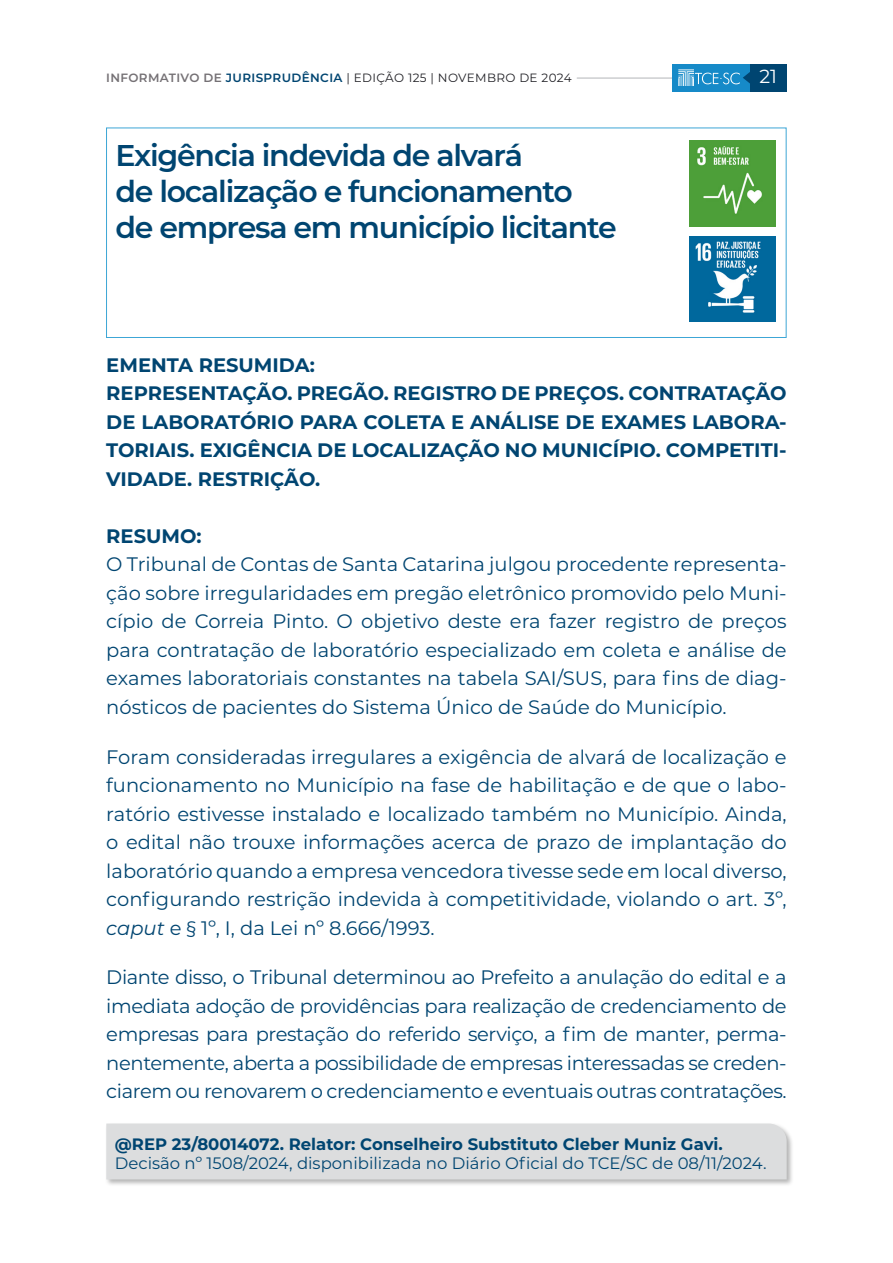
<style>
.page{position:relative;width:893px;height:1263px;background:#fff}
.page>*{position:absolute;margin:0;border:0;box-sizing:border-box;transform-origin:0 0}
.Título_principal{font:600 30px/36px "Montserrat";letter-spacing:-.04em;color:#004571}
.Texto_correto{font:19.5px/28.5px "Montserrat";color:#004571;text-align:justify}
.EMENTA_RESUMIDA{font:700 19.5px/28.5px "Montserrat";color:#004571;text-align:justify}
.t1{font:18.9px "Montserrat";color:#fff}
.Assina{font:16.5px "Montserrat";color:#004571}
.Assina-2{font:700 16.5px "Montserrat";color:#004571}
.t2{font:12px "Montserrat";letter-spacing:.03em;color:#212126}
.s1{font-weight:600;color:#757175}
.s2{font-weight:600;color:#004571}
.s3{font-style:italic}
</style>
<div class="page">
<hr style="left:577px;top:77px;width:105px;height:2px;background:#bcbec0">
<div style="left:672px;top:64px;width:80px;height:28px;background:#168ac8"></div>
<div style="left:750px;top:64px;width:37px;height:28px;background:#004571"></div>
<svg style="left:678px;top:69px;width:72px;height:17px"></svg>
<div style="left:106px;top:128px;width:680px;height:210px;border:1px solid #3da6d6"></div>
<img style="left:690px;top:141px;width:85px;height:85px">
<img style="left:690px;top:236px;width:85px;height:86px">
<div style="left:104px;top:1122px;width:690px;height:65px;background:#000;opacity:.3"></div>
<div style="left:106px;top:1123px;width:681px;height:56px;background:#dcddde"></div>
<p class="t2" style="left:106px;top:70px;width:467px"><span class="s1">INFORMATIVO DE</span> <span class="s2">JURISPRUDÊNCIA</span> | EDIÇÃO 125 | NOVEMBRO DE 2024</p>
<p class="t1" style="left:759px;top:64px;width:19px">21</p>
<p class="Título_principal" style="left:115px;top:136px;width:503px">Exigência indevida de alvará<br>de localização e funcionamento de empresa em município licitante</p>
<p class="EMENTA_RESUMIDA" style="left:106px;top:350px;width:210px">EMENTA RESUMIDA:</p>
<p class="EMENTA_RESUMIDA" style="left:106px;top:378px;width:682px">REPRESENTAÇÃO. PREGÃO. REGISTRO DE PREÇOS. CONTRATAÇÃO DE LABORATÓRIO PARA COLETA E ANÁLISE DE EXAMES LABORA-TORIAIS. EXIGÊNCIA DE LOCALIZAÇÃO NO MUNICÍPIO. COMPETITI-VIDADE. RESTRIÇÃO.</p>
<p class="EMENTA_RESUMIDA" style="left:106px;top:521px;width:97px">RESUMO:</p>
<p class="Texto_correto" style="left:106px;top:549px;width:682px">O Tribunal de Contas de Santa Catarina julgou procedente representa&shy;ção sobre irregularidades em pregão eletrônico promovido pelo Muni&shy;cípio de Correia Pinto. O objetivo deste era fazer registro de preços para contratação de laboratório especializado em coleta e análise de exames laboratoriais constantes na tabela SAI/SUS, para fins de diag&shy;nósticos de pacientes do Sistema Único de Saúde do Município.</p>
<p class="Texto_correto" style="left:106px;top:742px;width:682px">Foram consideradas irregulares a exigência de alvará de localização e funcionamento no Município na fase de habilitação e de que o labo&shy;ratório estivesse instalado e localizado também no Município. Ainda, o edital não trouxe informações acerca de prazo de implantação do laboratório quando a empresa vencedora tivesse sede em local diverso, configurando restrição indevida à competitividade, violando o art. 3º, <span class="s3">caput</span> e § 1º, I, da Lei nº 8.666/1993.</p>
<p class="Texto_correto" style="left:106px;top:962px;width:682px">Diante disso, o Tribunal determinou ao Prefeito a anulação do edital e a imediata adoção de providências para realização de credenciamento de empresas para prestação do referido serviço, a fim de manter, perma&shy;nentemente, aberta a possibilidade de empresas interessadas se creden&shy;ciarem ou renovarem o credenciamento e eventuais outras contratações.</p>
<p class="Assina-2" style="left:115px;top:1132px;width:609px">@REP 23/80014072. Relator: Conselheiro Substituto Cleber Muniz Gavi.</p>
<p class="Assina" style="left:115px;top:1152px;width:653px">Decisão nº 1508/2024, disponibilizada no Diário Oficial do TCE/SC de 08/11/2024.</p>
</div>
